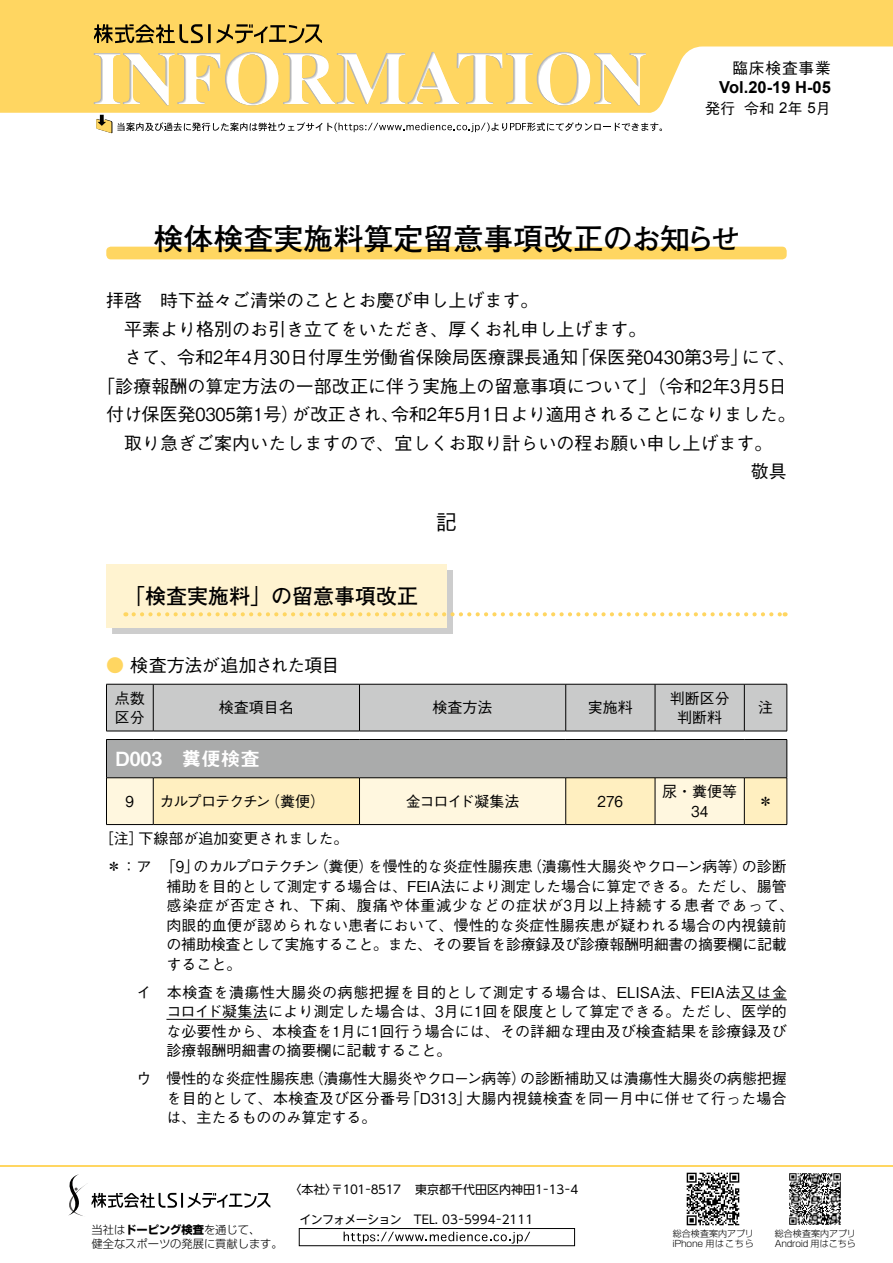
<style>
.page{position:relative;width:893px;height:1263px;background:#fff}
.page>*{position:absolute;margin:0;border:0;box-sizing:border-box;transform-origin:0 0}
.t1{font:700 30px "Futo Go B101 Pro";color:#000}
.t2{font:700 21px "Futo Go B101 Pro";color:#000}
.t3{font:500 21px "Gothic BBB Pro";color:#000}
.t4{font:19.5px "Midashi Go Pro MB31";color:#fff}
.t5{font:500 18px "Gothic BBB Pro";color:#000}
.t6{font:500 18px "Gothic BBB Pro";letter-spacing:-.03em;color:#000}
.t7{font:700 16.5px "Arial";color:#000}
.t8{font:500 15.75px "Gothic BBB Pro";letter-spacing:.05em;color:#000}
.t9{font:500 15px/19.5px "Gothic BBB Pro";letter-spacing:.005em;color:#000}
.t10{font:500 15px "Gothic BBB Pro";letter-spacing:-.07em;color:#000}
.t11{font:500 15px "Gothic BBB Pro";letter-spacing:.005em;color:#000;scale:.9 1}
.t12{font:12px "UD Shin Go NT Pro";color:#000}
.t13{font:300 11.25px/13.5px "Shin Go Pro";color:#000}
.t14{font:300 9px/10.5px "Shin Go Pro";letter-spacing:-.005em;color:#000}
.s1{font-family:"Arial";font-weight:400}
.s2{color:#ffd661}
.s3{font-weight:700}
</style>
<div class="page">
<div style="left:106px;top:247px;width:681px;height:12px;background:#ffd661;border-radius:4px"></div>
<svg style="left:0;top:0;width:893px;height:113px;fill:#ffd661"></svg>
<hr style="left:0;top:1165px;width:893px;height:2px;background:#ffd661">
<img style="left:686px;top:1172px;width:54px;height:54px">
<img style="left:789px;top:1173px;width:52px;height:52px">
<svg style="left:91px;top:24px;width:571px;height:109px"></svg>
<div style="left:113px;top:570px;width:340px;height:64px;background:#cdcdcd"></div>
<div style="left:106px;top:564px;width:340px;height:64px;background:#fff3d0"></div>
<svg style="left:134px;top:612px;width:652px;height:4px"></svg>
<div style="left:107px;top:685px;width:680px;height:46px;background:#c9caca"></div>
<div style="left:106px;top:739px;width:681px;height:39px;background:#aaabab"></div>
<svg style="left:107px;top:778px;width:680px;height:46px;background:#fcf0cd"></svg>
<hr style="left:106px;top:684px;width:47px;height:1px;background:#000">
<hr style="left:106px;top:684px;width:1px;height:47px;background:#000">
<hr style="left:153px;top:684px;width:206px;height:1px;background:#000">
<hr style="left:153px;top:684px;width:1px;height:47px;background:#000">
<hr style="left:359px;top:684px;width:207px;height:1px;background:#000">
<hr style="left:359px;top:684px;width:1px;height:47px;background:#000">
<hr style="left:566px;top:684px;width:89px;height:1px;background:#000">
<hr style="left:565px;top:684px;width:1px;height:47px;background:#000">
<hr style="left:655px;top:684px;width:89px;height:1px;background:#000">
<hr style="left:655px;top:684px;width:1px;height:47px;background:#000">
<hr style="left:744px;top:684px;width:43px;height:1px;background:#000">
<hr style="left:744px;top:684px;width:1px;height:47px;background:#000">
<hr style="left:787px;top:684px;width:1px;height:47px;background:#000">
<hr style="left:359px;top:778px;width:1px;height:46px;background:#000">
<hr style="left:565px;top:778px;width:1px;height:46px;background:#000">
<hr style="left:655px;top:778px;width:1px;height:46px;background:#000">
<hr style="left:744px;top:778px;width:1px;height:46px;background:#000">
<hr style="left:787px;top:778px;width:1px;height:46px;background:#000">
<hr style="left:106px;top:778px;width:1px;height:46px;background:#000">
<hr style="left:153px;top:778px;width:1px;height:46px;background:#000">
<hr style="left:106px;top:740px;width:1px;height:37px;background:#000">
<hr style="left:787px;top:740px;width:1px;height:37px;background:#000">
<hr style="left:106px;top:777px;width:47px;height:1px;background:#000">
<hr style="left:153px;top:777px;width:206px;height:1px;background:#000">
<hr style="left:359px;top:777px;width:207px;height:1px;background:#000">
<hr style="left:566px;top:777px;width:89px;height:1px;background:#000">
<hr style="left:655px;top:777px;width:89px;height:1px;background:#000">
<hr style="left:744px;top:777px;width:43px;height:1px;background:#000">
<hr style="left:106px;top:731px;width:47px;height:1px;background:#000">
<hr style="left:153px;top:731px;width:206px;height:1px;background:#000">
<hr style="left:359px;top:731px;width:207px;height:1px;background:#000">
<hr style="left:566px;top:731px;width:89px;height:1px;background:#000">
<hr style="left:655px;top:731px;width:89px;height:1px;background:#000">
<hr style="left:744px;top:731px;width:43px;height:1px;background:#000">
<hr style="left:106px;top:739px;width:47px;height:1px;background:#000">
<hr style="left:153px;top:739px;width:206px;height:1px;background:#000">
<hr style="left:359px;top:739px;width:207px;height:1px;background:#000">
<hr style="left:566px;top:739px;width:89px;height:1px;background:#000">
<hr style="left:655px;top:739px;width:89px;height:1px;background:#000">
<hr style="left:744px;top:739px;width:43px;height:1px;background:#000">
<hr style="left:106px;top:824px;width:47px;height:1px;background:#000">
<hr style="left:153px;top:824px;width:206px;height:1px;background:#000">
<hr style="left:359px;top:824px;width:207px;height:1px;background:#000">
<hr style="left:566px;top:824px;width:89px;height:1px;background:#000">
<hr style="left:655px;top:824px;width:89px;height:1px;background:#000">
<hr style="left:744px;top:824px;width:43px;height:1px;background:#000">
<hr style="left:740px;top:999px;width:47px;height:1px;background:#000">
<hr style="left:166px;top:1019px;width:102px;height:1px;background:#000">
<svg style="left:68px;top:1174px;width:202px;height:42px"></svg>
<div style="left:299px;top:1228px;width:276px;height:18px;border:1px solid #000"></div>
<svg style="left:344px;top:1231px;width:186px;height:12px"></svg>
<p class="t8" style="left:732px;top:55px;width:100px">臨床検査事業</p>
<p class="t7" style="left:719px;top:77px;width:113px">Vol.20-19 H-05</p>
<p class="t9" style="left:705px;top:96px;width:127px">発行 令和 <span class="s1">2</span>年 <span class="s1">5</span>月</p>
<h1 class="t1" style="left:153px;top:215px;width:589px">検体検査実施料算定留意事項改正のお知らせ</h1>
<p class="t5" style="left:106px;top:286px;width:433px">拝啓　時下益々ご清栄のこととお慶び申し上げます。</p>
<p class="t5" style="left:106px;top:314px;width:541px">　平素より格別のお引き立てをいただき、厚くお礼申し上げます。</p>
<p class="t5" style="left:106px;top:343px;width:691px">　さて、令和2年4月30日付厚生労働省保険局医療課長通知「保医発0430第3号」にて、</p>
<p class="t5" style="left:97px;top:371px;width:691px">「診療報酬の算定方法の一部改正に伴う実施上の留意事項について」（令和2年3月5日</p>
<p class="t5" style="left:106px;top:400px;width:691px">付け保医発0305第1号）が改正され、令和2年5月1日より適用されることになりました。</p>
<p class="t5" style="left:106px;top:428px;width:667px">　取り急ぎご案内いたしますので、宜しくお取り計らいの程お願い申し上げます。</p>
<p class="t5" style="left:751px;top:457px;width:38px">敬具</p>
<h2 class="t3" style="left:436px;top:505px;width:22px">記</h2>
<h2 class="t2" style="left:124px;top:579px;width:296px">「検査実施料」の留意事項改正</h2>
<p class="t6" style="left:106px;top:650px;width:235px"><span class="s2">●</span> 検査方法が追加された項目</p>
<p class="t9" style="left:115px;top:686px;width:31px">点数区分</p>
<p class="t9" style="left:219px;top:696px;width:76px">検査項目名</p>
<p class="t9" style="left:433px;top:696px;width:61px">検査方法</p>
<p class="t9" style="left:588px;top:696px;width:46px">実施料</p>
<p class="t9" style="left:670px;top:686px;width:61px;text-align:center">判断区分判断料</p>
<p class="t9" style="left:758px;top:696px;width:16px">注</p>
<h3 class="t4" style="left:115px;top:743px;width:146px">D003　糞便検査</h3>
<p class="t11" style="left:126px;top:789px;width:11px">9</p>
<p class="t10" style="left:160px;top:789px;width:167px">カルプロテクチン（糞便）</p>
<p class="t10" style="left:406px;top:789px;width:115px">金コロイド凝集法</p>
<p class="t11" style="left:598px;top:789px;width:30px">276</p>
<p class="t9" style="left:662px;top:780px;width:76px;text-align:center">尿・糞便等<br>34</p>
<p class="t9" style="left:758px;top:790px;width:16px">＊</p>
<p class="t9" style="left:106px;top:823px;width:682px;line-height:28px;text-indent:-8px">［注］下線部が追加変更されました。<br>＊：ア　 「9」のカルプロテクチン（糞便）を慢性的な炎症性腸疾患（潰瘍性大腸炎やクローン病等）の診断</p>
<p class="t9" style="left:166px;top:874px;width:629px">補助を目的として測定する場合は、FEIA法により測定した場合に算定できる。ただし、腸管感染症が否定され、下痢、腹痛や体重減少などの症状が3月以上持続する患者であって、肉眼的血便が認められない患者において、慢性的な炎症性腸疾患が疑われる場合の内視鏡前の補助検査として実施すること。また、その要旨を診療録及び診療報酬明細書の摘要欄に記載すること。</p>
<p class="t9" style="left:166px;top:980px;width:622px;text-align:justify;text-indent:-30px">イ　本検査を潰瘍性大腸炎の病態把握を目的として測定する場合は、ELISA法、FEIA法又は金コロイド凝集法により測定した場合は、3月に1回を限度として算定できる。ただし、医学的な必要性から、本検査を1月に1回行う場合には、その詳細な理由及び検査結果を診療録及び診療報酬明細書の摘要欄に記載すること。</p>
<p class="t9" style="left:166px;top:1067px;width:622px;text-align:justify;text-indent:-30px">ウ　慢性的な炎症性腸疾患（潰瘍性大腸炎やクローン病等）の診断補助又は潰瘍性大腸炎の病態把握を目的として、本検査及び区分番号「D313」大腸内視鏡検査を同一月中に併せて行った場合は、主たるもののみ算定する。</p>
<p class="t13" style="left:92px;top:1222px;width:193px">当社は<span class="s3">ドーピング検査</span>を通じて、<br>健全なスポーツの発展に貢献します。</p>
<p class="t12" style="left:289px;top:1179px;width:290px">〈本社〉〒101－8517 東京都千代田区内神田1－13－4</p>
<p class="t12" style="left:299px;top:1209px;width:235px">インフォメーション TEL. 03－5994－2111</p>
<p class="t14" style="left:673px;top:1227px;width:83px">総合検査案内アプリiPhone 用はこちら</p>
<p class="t14" style="left:775px;top:1227px;width:83px">総合検査案内アプリ<br>Android 用はこちら</p>
</div>
